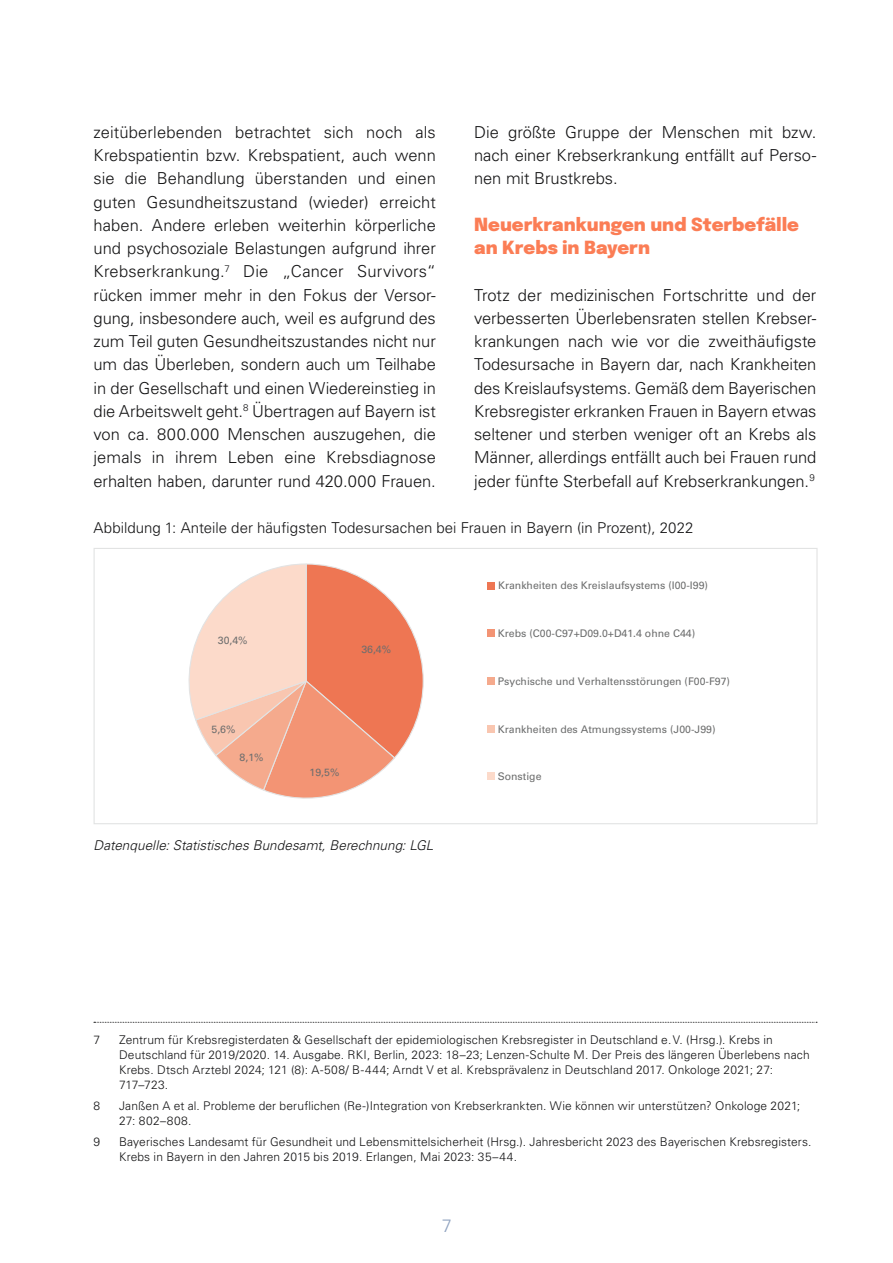
<style>
.page{position:relative;width:893px;height:1263px;background:#fff}
.page>*{position:absolute;margin:0;border:0;box-sizing:border-box;transform-origin:0 0}
.t1{font:900 18px/23.2px "Epilogue";color:#fb7d55}
.t2{font:300 18px "Univers LT Std";color:#214681}
.t3{font:300 16.5px/23.2px "Univers LT Std";letter-spacing:-.005em;color:#141415;text-align:justify}
.t4{font:300 15px "Univers LT Std";color:#141415}
.t5{font:italic 300 13.5px "Univers LT Std";letter-spacing:.005em;color:#141415}
.t6{font:300 12px/15px "Univers LT Std";letter-spacing:.01em;color:#141415}
.t7{font:10.5px "Univers LT Std";color:#6c6d6d}
</style>
<div class="page">
<svg style="left:94px;top:1022px;width:723px;height:1px"></svg>
<svg style="left:188px;top:563px;width:236px;height:236px"></svg>
<div style="left:487px;top:582px;width:8px;height:7px;background:#ee7653"></div>
<div style="left:487px;top:629px;width:8px;height:8px;background:#f39474"></div>
<div style="left:487px;top:677px;width:8px;height:8px;background:#f5aa8d"></div>
<div style="left:487px;top:725px;width:8px;height:7px;background:#f9c6b0"></div>
<div style="left:487px;top:772px;width:7px;height:8px;background:#fcdaca"></div>
<p class="t3" style="left:94px;top:120px;width:344px">zeitüberlebenden betrachtet sich noch als Krebspatientin bzw. Krebspatient, auch wenn sie die Behandlung überstanden und einen guten Gesundheitszustand (wieder) erreicht haben. Andere erleben weiterhin körperliche und psychosoziale Belastungen aufgrund ihrer Krebserkrankung.<sup>7</sup></p>
<p class="t3" style="left:94px;top:260px;width:344px;text-indent:150px">Die „Cancer Survivors“ rücken immer mehr in den Fokus der Versor&shy;gung, insbesondere auch, weil es aufgrund des zum Teil guten Gesundheitszustandes nicht nur um das Überleben, sondern auch um Teilhabe in der Gesellschaft und einen Wiedereinstieg in die Arbeitswelt geht.<sup>8</sup> Übertragen auf Bayern ist</p>
<p class="t3" style="left:94px;top:423px;width:344px">von ca. 800.000 Menschen auszugehen, die jemals in ihrem Leben eine Krebsdiagnose erhalten haben, darunter rund 420.000 Frauen.</p>
<p class="t3" style="left:474px;top:120px;width:344px">Die größte Gruppe der Menschen mit bzw. nach einer Krebserkrankung entfällt auf Perso&shy;nen mit Brustkrebs.</p>
<h2 class="t1" style="left:474px;top:211px;width:326px">Neuerkrankungen und Sterbefälle an Krebs in Bayern</h2>
<p class="t3" style="left:474px;top:283px;width:344px">Trotz der medizinischen Fortschritte und der verbesserten Überlebensraten stellen Krebser&shy;krankungen nach wie vor die zweithäufigste Todesursache in Bayern dar, nach Krankheiten des Kreislaufsystems. Gemäß dem Bayerischen Krebsregister erkranken Frauen in Bayern etwas seltener und sterben weniger oft an Krebs als Männer, allerdings entfällt auch bei Frauen rund jeder fünfte Sterbefall auf Krebserkrankungen.<sup>9</sup></p>
<p class="t4" style="left:94px;top:519px;width:602px">Abbildung 1: Anteile der häufigsten Todesursachen bei Frauen in Bayern (in Prozent), 2022</p>
<p class="t7" style="left:218px;top:634px;width:31px">30,4%</p>
<p class="t7" style="left:211px;top:723px;width:25px">5,6%</p>
<p class="t7" style="left:240px;top:751px;width:25px">8,1%</p>
<p class="t7" style="left:361px;top:643px;width:31px">36,4%</p>
<p class="t7" style="left:310px;top:766px;width:31px">19,5%</p>
<p class="t5" style="left:94px;top:837px;width:341px">Datenquelle: Statistisches Bundesamt, Berechnung: LGL</p>
<p class="t7" style="left:498px;top:579px;width:212px">Krankheiten des Kreislaufsystems (I00-I99)</p>
<p class="t7" style="left:498px;top:627px;width:199px">Krebs (C00-C97+D09.0+D41.4 ohne C44)</p>
<p class="t7" style="left:498px;top:675px;width:234px">Psychische und Verhaltensstörungen (F00-F97)</p>
<p class="t7" style="left:498px;top:723px;width:219px">Krankheiten des Atmungssystems (J00-J99)</p>
<p class="t7" style="left:498px;top:770px;width:45px">Sonstige</p>
<p class="t6" style="left:94px;top:1032px;width:8px">7</p>
<p class="t6" style="left:119px;top:1032px;width:692px">Zentrum für Krebsregisterdaten &amp; Gesellschaft der epidemiologischen Krebsregister in Deutschland e. V. (Hrsg.). Krebs in Deutschland für 2019/2020. 14. Ausgabe. RKI, Berlin, 2023: 18–23; Lenzen-Schulte M. Der Preis des längeren Überlebens nach Krebs. Dtsch Arztebl 2024; 121 (8): A-508/ B-444; Arndt V et al. Krebsprävalenz in Deutschland 2017. Onkologe 2021; 27:<br>717–723.</p>
<p class="t6" style="left:94px;top:1098px;width:8px">8</p>
<p class="t6" style="left:119px;top:1098px;width:683px">Janßen A et al. Probleme der beruflichen (Re-)Integration von Krebserkrankten. Wie können wir unterstützen? Onkologe 2021;<br>27: 802–808.</p>
<p class="t6" style="left:94px;top:1134px;width:8px">9</p>
<p class="t6" style="left:119px;top:1134px;width:694px">Bayerisches Landesamt für Gesundheit und Lebensmittelsicherheit (Hrsg.). Jahresbericht 2023 des Bayerischen Krebsregisters.<br>Krebs in Bayern in den Jahren 2015 bis 2019. Erlangen, Mai 2023: 35–44.</p>
<p class="t2" style="left:441px;top:1215px;width:12px">7</p>
</div>
